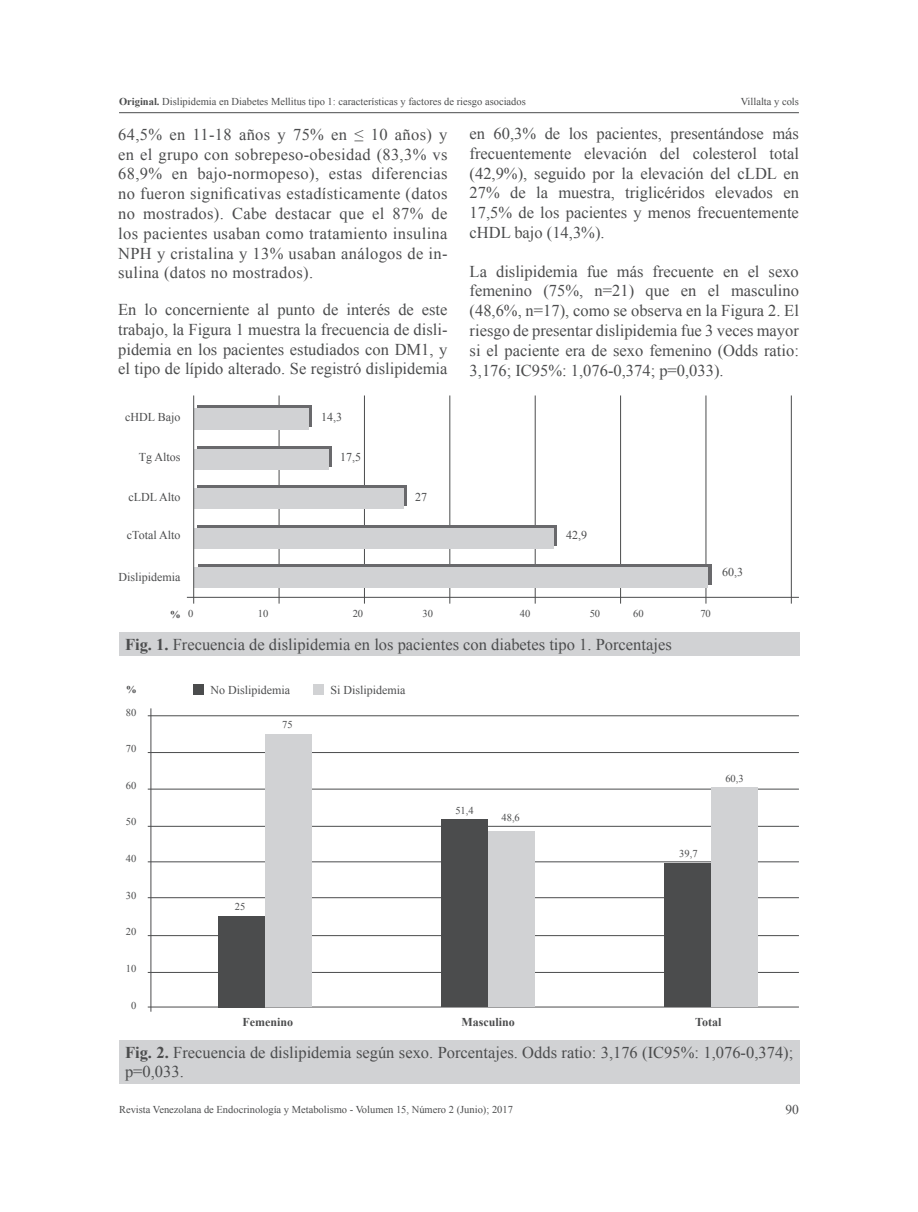
<style>
.page{position:relative;width:918px;height:1212px;background:#fff}
.page>*{position:absolute;margin:0;border:0;box-sizing:border-box;transform-origin:0 0}
.contenido_general{font:16.5px/19.8px "Times New Roman";color:#4b4c4d;text-align:justify}
.tabla{font:16.5px/19.8px "Times New Roman";color:#4b4c4d}
.t1{font:13.5px "Times New Roman";color:#4b4c4d}
.figura{font:12px "Times New Roman";color:#4b4c4d}
.figura-2{font:700 12px "Times New Roman";color:#4b4c4d}
.figura-3{font:10.5px "Times New Roman";color:#4b4c4d}
.figura-4{font:700 10.5px "Times New Roman";color:#4b4c4d}
.s1{font-weight:700}
</style>
<div class="page">
<hr style="left:119px;top:112px;width:680px;height:1px;background:#4b4c4d">
<div style="left:119px;top:1040px;width:680px;height:44px;background:#d1d2d4"></div>
<hr style="left:151px;top:708px;width:1px;height:304px;background:#4b4c4d">
<hr style="left:148px;top:789px;width:651px;height:1px;background:#4b4c4d">
<hr style="left:148px;top:826px;width:651px;height:1px;background:#4b4c4d">
<hr style="left:148px;top:861px;width:651px;height:1px;background:#4b4c4d">
<hr style="left:148px;top:897px;width:651px;height:1px;background:#4b4c4d">
<hr style="left:148px;top:935px;width:651px;height:1px;background:#4b4c4d">
<hr style="left:148px;top:972px;width:651px;height:1px;background:#4b4c4d">
<hr style="left:148px;top:1007px;width:651px;height:1px;background:#4b4c4d">
<hr style="left:148px;top:752px;width:651px;height:1px;background:#4b4c4d">
<hr style="left:148px;top:715px;width:651px;height:1px;background:#4b4c4d">
<div style="left:218px;top:916px;width:47px;height:91px;background:#4b4c4d"></div>
<div style="left:265px;top:734px;width:47px;height:273px;background:#d1d2d4"></div>
<div style="left:441px;top:819px;width:47px;height:188px;background:#4b4c4d"></div>
<div style="left:488px;top:831px;width:47px;height:176px;background:#d1d2d4"></div>
<div style="left:664px;top:864px;width:47px;height:143px;background:#4b4c4d"></div>
<div style="left:711px;top:787px;width:47px;height:220px;background:#d1d2d4"></div>
<div style="left:194px;top:685px;width:10px;height:10px;background:#4b4c4d"></div>
<div style="left:313px;top:684px;width:10px;height:11px;background:#d1d2d4"></div>
<hr style="left:279px;top:395px;width:1px;height:209px;background:#4b4c4d">
<hr style="left:364px;top:395px;width:1px;height:209px;background:#4b4c4d">
<hr style="left:450px;top:395px;width:1px;height:209px;background:#4b4c4d">
<hr style="left:535px;top:395px;width:1px;height:209px;background:#4b4c4d">
<hr style="left:620px;top:395px;width:1px;height:209px;background:#4b4c4d">
<hr style="left:706px;top:395px;width:1px;height:209px;background:#4b4c4d">
<hr style="left:791px;top:395px;width:1px;height:209px;background:#4b4c4d">
<hr style="left:187px;top:597px;width:612px;height:1px;background:#4b4c4d">
<div style="left:198px;top:564px;width:513px;height:21px;background:#69696c"></div>
<div style="left:194px;top:567px;width:514px;height:21px;background:#d1d2d4"></div>
<div style="left:197px;top:525px;width:360px;height:20px;background:#69696c"></div>
<div style="left:194px;top:528px;width:360px;height:20px;background:#d1d2d4"></div>
<svg style="left:197px;top:485px;width:209px;height:21px"></svg>
<div style="left:194px;top:489px;width:209px;height:20px;background:#d1d2d4"></div>
<div style="left:197px;top:446px;width:134px;height:20px;background:#69696c"></div>
<div style="left:194px;top:449px;width:134px;height:20px;background:#d1d2d4"></div>
<div style="left:198px;top:405px;width:114px;height:22px;background:#69696c"></div>
<div style="left:194px;top:408px;width:115px;height:22px;background:#d1d2d4"></div>
<hr style="left:193px;top:395px;width:1px;height:209px;background:#4b4c4d">
<div style="left:119px;top:632px;width:680px;height:24px;background:#d1d2d4"></div>
<p class="figura-3" style="left:119px;top:95px;width:408px"><span class="s1">Original.</span> Dislipidemia en Diabetes Mellitus tipo 1: características y factores de riesgo asociados</p>
<p class="figura-3" style="left:741px;top:95px;width:60px">Villalta y cols</p>
<p class="contenido_general" style="left:118px;top:124px;width:331px">64,5% en 11-18 años y 75% en ≤ 10 años) y en el grupo con sobrepeso-obesidad (83,3% vs 68,9% en bajo-normopeso), estas diferencias no fueron significativas estadísticamente (datos no mostrados). Cabe destacar que el 87% de los pacientes usaban como tratamiento insulina NPH y cristalina y 13% usaban análogos de in&shy;sulina (datos no mostrados).</p>
<p class="contenido_general" style="left:118px;top:299px;width:331px">En lo concerniente al punto de interés de este trabajo, la Figura 1 muestra la frecuencia de disli&shy;pidemia en los pacientes estudiados con DM1, y el tipo de lípido alterado. Se registró dislipidemia</p>
<p class="figura" style="left:125px;top:409px;width:57px">cHDL Bajo</p>
<p class="figura" style="left:321px;top:409px;width:22px">14,3</p>
<p class="figura" style="left:139px;top:449px;width:43px">Tg Altos</p>
<p class="figura" style="left:340px;top:449px;width:22px">17,5</p>
<p class="figura" style="left:128px;top:489px;width:53px">cLDL Alto</p>
<p class="figura" style="left:415px;top:489px;width:13px">27</p>
<p class="contenido_general" style="left:470px;top:123px;width:331px">en 60,3% de los pacientes, presentándose más frecuentemente elevación del colesterol total (42,9%), seguido por la elevación del cLDL en 27% de la muestra, triglicéridos elevados en 17,5% de los pacientes y menos frecuentemente cHDL bajo (14,3%).</p>
<p class="contenido_general" style="left:470px;top:261px;width:331px">La dislipidemia fue más frecuente en el sexo femenino (75%, n=21) que en el masculino (48,6%, n=17), como se observa en la Figura 2. El riesgo de presentar dislipidemia fue 3 veces mayor si el paciente era de sexo femenino (Odds ratio:<br>3,176; IC95%: 1,076-0,374; p=0,033).</p>
<p class="figura" style="left:127px;top:527px;width:55px">cTotal Alto</p>
<p class="figura" style="left:566px;top:527px;width:22px">42,9</p>
<p class="figura" style="left:118px;top:569px;width:64px">Dislipidemia</p>
<p class="figura" style="left:722px;top:564px;width:22px">60,3</p>
<p class="figura-3" style="left:188px;top:607px;width:7px">0</p>
<p class="figura-3" style="left:258px;top:607px;width:12px">10</p>
<p class="figura-3" style="left:353px;top:607px;width:12px">20</p>
<p class="figura-3" style="left:422px;top:607px;width:12px">30</p>
<p class="figura-3" style="left:520px;top:607px;width:12px">40</p>
<p class="figura-3" style="left:590px;top:607px;width:12px">50</p>
<p class="figura-3" style="left:633px;top:607px;width:12px">60</p>
<p class="figura-3" style="left:700px;top:607px;width:12px">70</p>
<p class="tabla" style="left:125px;top:634px;width:548px"><span class="s1">Fig. 1.</span> Frecuencia de dislipidemia en los pacientes con diabetes tipo 1. Porcentajes</p>
<p class="figura-4" style="left:170px;top:607px;width:12px">%</p>
<p class="figura-4" style="left:126px;top:682px;width:12px">%</p>
<p class="figura-3" style="left:126px;top:705px;width:12px">80</p>
<p class="figura-3" style="left:126px;top:742px;width:12px">70</p>
<p class="figura-3" style="left:126px;top:778px;width:12px">60</p>
<p class="figura-3" style="left:126px;top:815px;width:12px">50</p>
<p class="figura-3" style="left:126px;top:851px;width:12px">40</p>
<p class="figura-3" style="left:126px;top:888px;width:12px">30</p>
<p class="figura-3" style="left:126px;top:925px;width:12px">20</p>
<p class="figura-3" style="left:126px;top:961px;width:12px">10</p>
<p class="figura-3" style="left:131px;top:998px;width:7px">0</p>
<p class="figura" style="left:211px;top:682px;width:81px">No Dislipidemia</p>
<p class="figura" style="left:330px;top:682px;width:77px">Si Dislipidemia</p>
<p class="figura-3" style="left:282px;top:717px;width:12px">75</p>
<p class="figura-3" style="left:235px;top:900px;width:12px">25</p>
<p class="figura-3" style="left:455px;top:803px;width:20px">51,4</p>
<p class="figura-3" style="left:502px;top:810px;width:20px">48,6</p>
<p class="figura-3" style="left:679px;top:847px;width:20px">39,7</p>
<p class="figura-3" style="left:725px;top:771px;width:20px">60,3</p>
<p class="figura-2" style="left:242px;top:1014px;width:52px">Femenino</p>
<p class="figura-2" style="left:461px;top:1014px;width:55px">Masculino</p>
<p class="figura-2" style="left:695px;top:1014px;width:28px">Total</p>
<p class="tabla" style="left:125px;top:1042px;width:670px"><span class="s1">Fig. 2.</span> Frecuencia de dislipidemia según sexo. Porcentajes. Odds ratio: 3,176 (IC95%: 1,076-0,374); p=0,033.</p>
<p class="figura-3" style="left:119px;top:1102px;width:395px">Revista Venezolana de Endocrinología y Metabolismo - Volumen 15, Número 2 (Junio); 2017</p>
<p class="t1" style="left:785px;top:1100px;width:15px">90</p>
</div>
